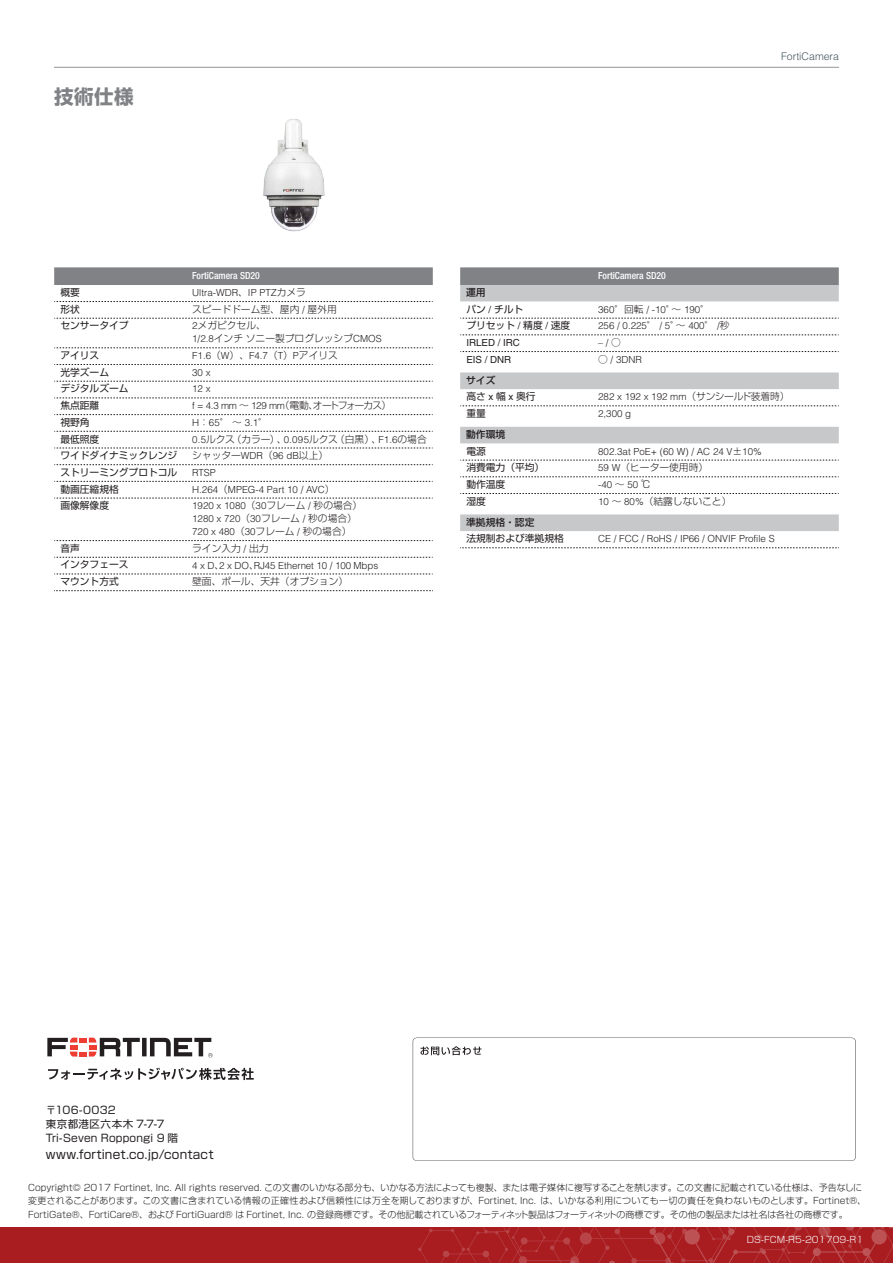
<style>
.page{position:relative;width:893px;height:1263px;background:#fff}
.page>*{position:absolute;margin:0;border:0;box-sizing:border-box;transform-origin:0 0}
.t1{font:700 19.5px "Shin Go Pro";color:#808285}
.t2{font:12px "Shin Go Pro";letter-spacing:.015em;color:#231f20}
.t3{font:10.5px/14.2px "Shin Go Pro";letter-spacing:.025em;color:#231f20}
.t4{font:300 10.5px "Helvetica";color:#45555f}
.t5{font:300 9.75px/12.9px "Helvetica";color:#231f20}
.t6{font:9.75px/16.6px "Shin Go Pro";color:#231f20}
.t7{font:300 9.75px/12.9px "Shin Go Pro";color:#231f20}
.t8{font:500 condensed 9.75px "Helvetica Neue LT Std";color:#fff}
.t9{font:300 9.75px "Shin Go Pro";letter-spacing:-.11em;color:#231f20}
.t10{font:9.75px "Helvetica";color:#231f20}
.t11{font:500 9.75px "Shin Go Pro";color:#231f20}
.t12{font:300 9px/13.5px "Shin Go Pro";color:#231f20}
.t13{font:300 9px "Shin Go Pro";letter-spacing:.01em;color:#fff}
.s1{font-family:"Shin Go Pro"}
.s2{font-family:"Helvetica"}
.s3{font-weight:500}
</style>
<div class="page">
<div style="left:0;top:1227px;width:893px;height:36px;background:#a91d21"></div>
<svg style="left:48px;top:1068px;width:206px;height:12px"></svg>
<div style="left:79px;top:1037px;width:8px;height:5px;background:#ee3e34"></div>
<div style="left:79px;top:1051px;width:8px;height:5px;background:#ee3e34"></div>
<svg style="left:47px;top:1037px;width:30px;height:19px"></svg>
<svg style="left:89px;top:1037px;width:124px;height:20px"></svg>
<svg style="left:413px;top:1037px;width:443px;height:124px"></svg>
<svg style="left:420px;top:1046px;width:61px;height:9px"></svg>
<hr style="left:54px;top:67px;width:785px;height:1px;background:#939598">
<svg style="left:418px;top:1227px;width:475px;height:36px"></svg>
<img style="left:263px;top:119px;width:62px;height:113px">
<div style="left:54px;top:267px;width:379px;height:18px;background:#808285"></div>
<svg style="left:54px;top:348px;width:379px;height:1px"></svg>
<svg style="left:54px;top:364px;width:379px;height:1px"></svg>
<svg style="left:54px;top:381px;width:379px;height:1px"></svg>
<svg style="left:54px;top:398px;width:379px;height:1px"></svg>
<svg style="left:54px;top:414px;width:379px;height:1px"></svg>
<svg style="left:54px;top:431px;width:379px;height:1px"></svg>
<svg style="left:54px;top:448px;width:379px;height:1px"></svg>
<svg style="left:54px;top:464px;width:379px;height:1px"></svg>
<svg style="left:54px;top:481px;width:379px;height:1px"></svg>
<svg style="left:54px;top:498px;width:379px;height:1px"></svg>
<svg style="left:54px;top:540px;width:379px;height:1px"></svg>
<svg style="left:54px;top:557px;width:379px;height:1px"></svg>
<svg style="left:54px;top:301px;width:379px;height:1px"></svg>
<svg style="left:54px;top:318px;width:379px;height:1px"></svg>
<svg style="left:54px;top:574px;width:379px;height:1px"></svg>
<svg style="left:54px;top:590px;width:379px;height:1px"></svg>
<div style="left:460px;top:267px;width:379px;height:18px;background:#808285"></div>
<svg style="left:460px;top:285px;width:379px;height:246px"></svg>
<svg style="left:460px;top:406px;width:379px;height:1px"></svg>
<svg style="left:460px;top:460px;width:379px;height:1px"></svg>
<svg style="left:460px;top:476px;width:379px;height:1px"></svg>
<svg style="left:460px;top:493px;width:379px;height:1px"></svg>
<svg style="left:460px;top:318px;width:379px;height:1px"></svg>
<svg style="left:460px;top:335px;width:379px;height:1px"></svg>
<svg style="left:460px;top:351px;width:379px;height:1px"></svg>
<svg style="left:460px;top:547px;width:379px;height:1px"></svg>
<h1 class="t1" style="left:54px;top:81px;width:81px">技術仕様</h1>
<p class="t4" style="left:781px;top:50px;width:59px">FortiCamera</p>
<p class="t8" style="left:192px;top:270px;width:69px">FortiCamera SD20</p>
<p class="t6" style="left:60px;top:283px;width:21px">概要</p>
<p class="t5" style="left:192px;top:286px;width:115px">Ultra-WDR<span class="s1">、</span>IP PTZ<span class="s1">カメラ</span></p>
<p class="t6" style="left:60px;top:300px;width:21px">形状</p>
<p class="t7" style="left:192px;top:301px;width:146px">スピードドーム型、屋内 <span class="s2">/</span> 屋外用</p>
<p class="t6" style="left:60px;top:316px;width:70px">センサータイプ</p>
<p class="t7" style="left:192px;top:318px;width:191px"><span class="s2">2</span>メガピクセル、<br><span class="s2">1/2.8</span>インチソニー製プログレッシブ<span class="s2">CMOS</span></p>
<p class="t6" style="left:60px;top:346px;width:40px">アイリス</p>
<p class="t5" style="left:192px;top:349px;width:147px">F1.6<span class="s1">（</span>W<span class="s1">）、</span>F4.7<span class="s1">（</span>T<span class="s1">）</span>P<span class="s1">アイリス</span></p>
<p class="t6" style="left:60px;top:363px;width:50px">光学ズーム</p>
<p class="t5" style="left:192px;top:366px;width:20px">30 x</p>
<p class="t6" style="left:60px;top:379px;width:70px">デジタルズーム</p>
<p class="t5" style="left:192px;top:382px;width:20px">12 x</p>
<p class="t6" style="left:60px;top:396px;width:40px">焦点距離</p>
<p class="t9" style="left:192px;top:397px;width:201px"><span class="s2">f = 4.3 mm</span> ～ <span class="s2">129 mm</span>（電動、オートフォーカス）</p>
<p class="t6" style="left:60px;top:413px;width:31px">視野角</p>
<p class="t5" style="left:192px;top:416px;width:77px">H<span class="s1">：</span>65<span class="s1">° ～</span> 3.1<span class="s1">°</span></p>
<p class="t6" style="left:60px;top:429px;width:40px">最低照度</p>
<p class="t7" style="left:192px;top:431px;width:236px"><span class="s2">0.5</span>ルクス（カラー）、<span class="s2">0.095</span>ルクス（白黒）、<span class="s2">F1.6</span>の場合</p>
<p class="t6" style="left:60px;top:446px;width:118px">ワイドダイナミックレンジ</p>
<p class="t7" style="left:192px;top:448px;width:137px">シャッター<span class="s2">WDR</span>（<span class="s2">96 dB</span>以上）</p>
<p class="t6" style="left:60px;top:463px;width:118px">ストリーミングプロトコル</p>
<p class="t5" style="left:192px;top:466px;width:25px">RTSP</p>
<p class="t6" style="left:60px;top:479px;width:60px">動画圧縮規格</p>
<p class="t5" style="left:192px;top:483px;width:144px">H.264<span class="s1">（</span>MPEG-4 Part 10 / AVC<span class="s1">）</span></p>
<p class="t6" style="left:60px;top:496px;width:50px">画像解像度</p>
<p class="t5" style="left:192px;top:499px;width:172px">1920 x 1080<span class="s1">（</span>30<span class="s1">フレーム</span> / <span class="s1">秒の場合）<br></span>1280 x 720<span class="s1">（</span>30<span class="s1">フレーム</span> / <span class="s1">秒の場合）<br></span>720 x 480<span class="s1">（</span>30<span class="s1">フレーム</span> / <span class="s1">秒の場合）</span></p>
<p class="t6" style="left:60px;top:539px;width:21px">音声</p>
<p class="t7" style="left:192px;top:540px;width:78px">ライン入力 <span class="s2">/</span> 出力</p>
<p class="t6" style="left:60px;top:555px;width:70px">インタフェース</p>
<p class="t5" style="left:192px;top:558px;width:188px">4 x D<span class="s1">、</span>2 x DO<span class="s1">、</span>RJ45 Ethernet 10 / 100 Mbps</p>
<p class="t6" style="left:60px;top:572px;width:60px">マウント方式</p>
<p class="t7" style="left:192px;top:574px;width:157px">壁面、ポール、天井（オプション）</p>
<p class="t6" style="left:466px;top:283px;width:59px"><span class="s3">運用<br></span>パン <span class="s2">/</span> チルト</p>
<p class="t8" style="left:598px;top:270px;width:69px">FortiCamera SD20</p>
<p class="t5" style="left:598px;top:303px;width:113px">360<span class="s1">°回転</span> / -10<span class="s1">°～</span> 190<span class="s1">°</span></p>
<p class="t6" style="left:466px;top:316px;width:106px">プリセット <span class="s2">/</span> 精度 <span class="s2">/</span> 速度</p>
<p class="t5" style="left:598px;top:319px;width:133px">256 / 0.225<span class="s1">°</span> / 5<span class="s1">°～</span> 400<span class="s1">°</span> /<span class="s1">秒</span></p>
<p class="t10" style="left:466px;top:337px;width:55px">IRLED / IRC</p>
<p class="t5" style="left:598px;top:336px;width:24px">– / <span class="s1">○</span></p>
<p class="t10" style="left:466px;top:354px;width:46px">EIS / DNR</p>
<p class="t5" style="left:598px;top:353px;width:45px"><span class="s1">○</span> / 3DNR</p>
<p class="t6" style="left:466px;top:370px;width:71px"><span class="s3">サイズ<br></span>高さ <span class="s2">x</span> 幅 <span class="s2">x</span> 奥行</p>
<p class="t5" style="left:598px;top:390px;width:193px">282 x 192 x 192 mm<span class="s1">（サンシールド装着時）</span></p>
<p class="t6" style="left:466px;top:404px;width:21px">重量</p>
<p class="t5" style="left:598px;top:407px;width:35px">2,300 g</p>
<p class="t11" style="left:466px;top:426px;width:40px">動作環境</p>
<p class="t6" style="left:466px;top:441px;width:21px">電源</p>
<p class="t5" style="left:598px;top:445px;width:165px">802.3at PoE+ (60 W) / AC 24 V<span class="s1">±</span>10%</p>
<p class="t6" style="left:466px;top:458px;width:79px">消費電力（平均）</p>
<p class="t7" style="left:598px;top:460px;width:111px"><span class="s2">59 W</span>（ヒーター使用時）</p>
<p class="t6" style="left:466px;top:475px;width:40px">動作温度</p>
<p class="t5" style="left:598px;top:478px;width:54px">-40 <span class="s1">～</span> 50 <span class="s1">℃</span></p>
<p class="t6" style="left:466px;top:491px;width:21px">湿度</p>
<p class="t7" style="left:598px;top:493px;width:135px"><span class="s2">10</span> ～ <span class="s2">80%</span>（結露しないこと）</p>
<p class="t11" style="left:466px;top:514px;width:70px">準拠規格・認定</p>
<p class="t6" style="left:466px;top:529px;width:99px">法規制および準拠規格</p>
<p class="t5" style="left:598px;top:532px;width:178px">CE / FCC / RoHS / IP66 / ONVIF Profile S</p>
<p class="t3" style="left:46px;top:1101px;width:141px">〒106-0032<br>東京都港区六本木 7-7-7　　<br>Tri-Seven Roppongi 9 階</p>
<h2 class="t2" style="left:46px;top:1145px;width:169px">www.fortinet.co.jp/contact</h2>
<p class="t12" style="left:28px;top:1179px;width:839px">Copyright© 2017 Fortinet, Inc. All rights reserved. この文書のいかなる部分も、いかなる方法によっても複製、または電子媒体に複写することを禁じます。この文書に記載されている仕様は、予告なしに変更されることがあります。この文書に含まれている情報の正確性および信頼性には万全を期しておりますが、Fortinet, Inc. は、いかなる利用についても一切の責任を負わないものとします。Fortinet®、<br>FortiGate®、FortiCare®、および FortiGuard® は Fortinet, Inc. の登録商標です。その他記載されているフォーティネット製品はフォーティネットの商標です。その他の製品または社名は各社の商標です。</p>
<p class="t13" style="left:747px;top:1232px;width:118px">DS-FCM-R5-201709-R1</p>
</div>
